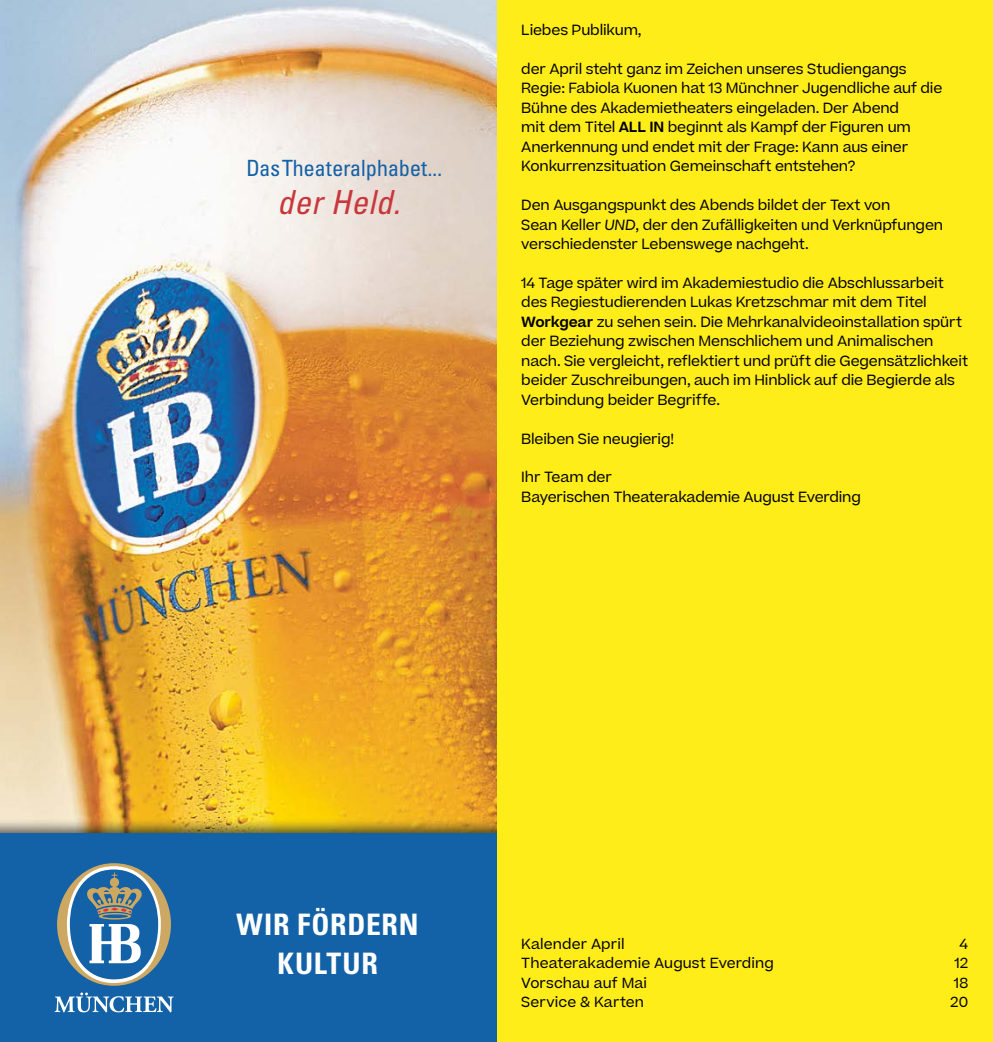
<style>
.page{position:relative;width:993px;height:1042px;background:#fff}
.page>*{position:absolute;margin:0;border:0;box-sizing:border-box;transform-origin:0 0}
.t1{font:italic condensed 33.25px "Univers";letter-spacing:.01em;color:#c8373b}
.t2{font:700 condensed 29.57px/39px "Univers";letter-spacing:.025em;color:#fff;text-align:center}
.t3{font:condensed 22.4px "Univers S";letter-spacing:.01em;color:#1361a6}
.t4{font:14.17px/19.4px "Beatrice";letter-spacing:-.01em;color:#000}
.t5{font:14px "Beatrice";letter-spacing:.01em;color:#000}
.s1{font-weight:600}
.s2{font-style:italic}
</style>
<div class="page">
<div style="left:496px;top:0;width:496px;height:1042px;background:#ffed1a"></div>
<img style="left:0;top:0;width:496px;height:833px">
<div style="left:0;top:833px;width:496px;height:209px;background:#1361a6"></div>
<svg style="left:55px;top:992px;width:119px;height:20px"></svg>
<svg style="left:57px;top:863px;width:114px;height:123px"></svg>
<h3 class="t3" style="left:246px;top:154px;width:197px">Das Theateralphabet...</h3>
<h1 class="t1" style="left:277px;top:181px;width:124px">der Held.</h1>
<p class="t4" style="left:521px;top:20px;width:122px">Liebes Publikum,</p>
<p class="t4" style="left:521px;top:59px;width:422px">der April steht ganz im Zeichen unseres Studiengangs Regie: Fabiola Kuonen hat 13 Münchner Jugendliche auf die Bühne des Akademietheaters eingeladen. Der Abend<br>mit dem Titel <span class="s1">ALL IN</span> beginnt als Kampf der Figuren um Anerkennung und endet mit der Frage: Kann aus einer Konkurrenzsituation Gemeinschaft entstehen?</p>
<p class="t4" style="left:521px;top:195px;width:423px">Den Ausgangspunkt des Abends bildet der Text von<br>Sean Keller <span class="s2">UND</span>, der den Zufälligkeiten und Verknüpfungen verschiedenster Lebenswege nachgeht.</p>
<p class="t4" style="left:521px;top:273px;width:448px">14 Tage später wird im Akademiestudio die Abschlussarbeit des Regiestudierenden Lukas Kretzschmar mit dem Titel <span class="s1">Workgear</span> zu sehen sein. Die Mehrkanalvideoinstallation spürt der Beziehung zwischen Menschlichem und Animalischen nach. Sie vergleicht, reflektiert und prüft die Gegensätzlichkeit beider Zuschreibungen, auch im Hinblick auf die Begierde als Verbindung beider Begriffe.</p>
<p class="t4" style="left:521px;top:428px;width:154px">Bleiben Sie neugierig!</p>
<p class="t4" style="left:521px;top:467px;width:341px">Ihr Team der<br>Bayerischen Theaterakademie August Everding</p>
<h2 class="t2" style="left:236px;top:904px;width:183px">WIR FÖRDERN<br>KULTUR</h2>
<p class="t5" style="left:521px;top:935px;width:105px">Kalender April</p>
<p class="t5" style="left:959px;top:935px;width:10px">4</p>
<p class="t5" style="left:521px;top:954px;width:254px">Theaterakademie August Everding</p>
<p class="t5" style="left:954px;top:954px;width:15px">12</p>
<p class="t5" style="left:521px;top:973px;width:127px">Vorschau auf Mai</p>
<p class="t5" style="left:953px;top:973px;width:16px">18</p>
<p class="t5" style="left:521px;top:992px;width:124px">Service &amp; Karten</p>
<p class="t5" style="left:949px;top:992px;width:19px">20</p>
</div>
